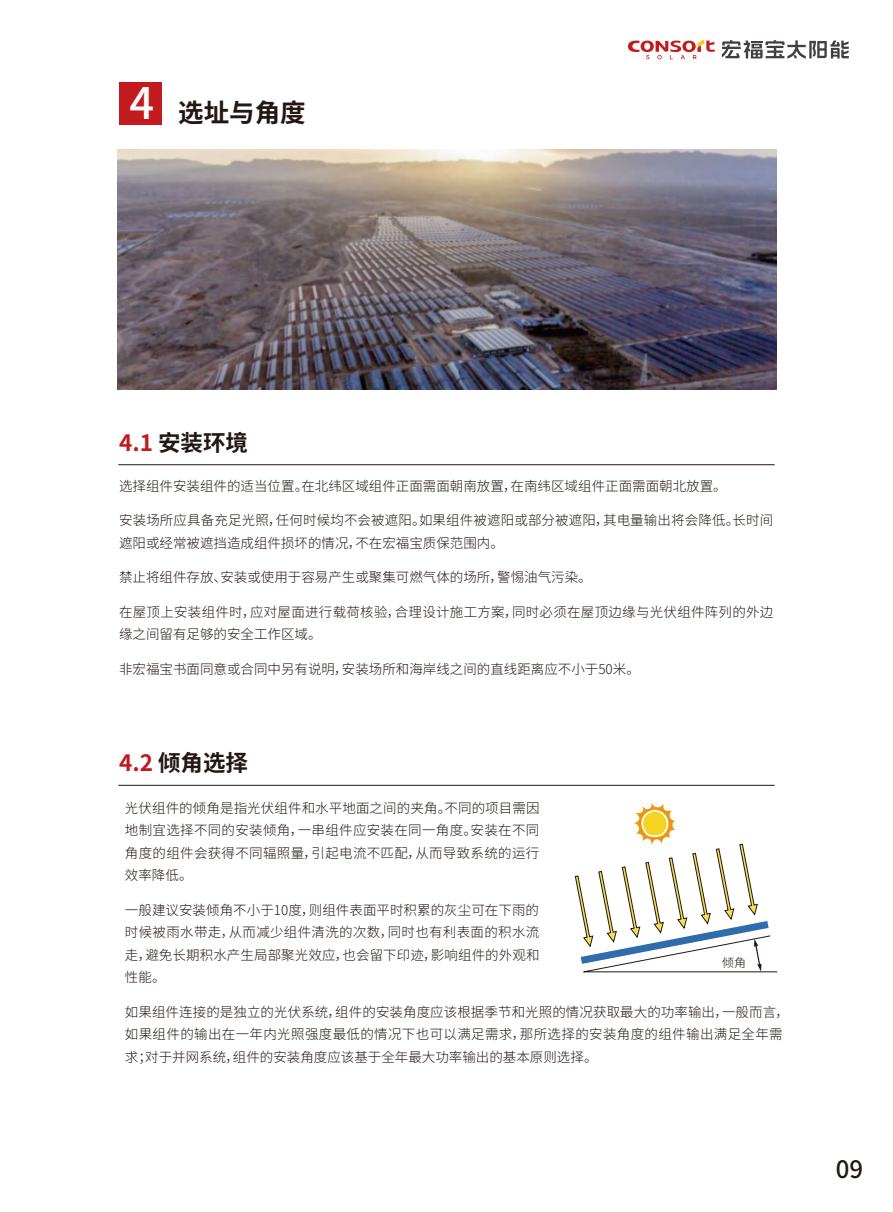
<style>
.page{position:relative;width:893px;height:1212px;background:#fff}
.page>*{position:absolute;margin:0;border:0;box-sizing:border-box;transform-origin:0 0}
.t1{font:500 43.35px "Source Han Sans CN";color:#fff}
.t2{font:700 25.5px "Source Han Sans CN";color:#221714}
.t3{font:500 24px "Source Han Sans CN";color:#221815}
.t4{font:700 22.5px "Source Han Sans CN";color:#221714}
.t5{font:300 13.5px/22.5px "Source Han Sans CN";letter-spacing:.005em;color:#221714}
.t6{font:300 12px "Source Han Sans CN";color:#221714}
.s1{color:#c31a1f}
</style>
<div class="page">
<div style="left:119px;top:83px;width:43px;height:42px;background:#c31a1f"></div>
<hr style="left:118px;top:464px;width:657px;height:1px;background:#221714">
<hr style="left:118px;top:785px;width:657px;height:1px;background:#221714">
<svg style="left:575px;top:802px;width:203px;height:170px"></svg>
<img style="left:118px;top:149px;width:659px;height:240px">
<svg style="left:628px;top:39px;width:87px;height:20px"></svg>
<svg style="left:722px;top:40px;width:127px;height:19px"></svg>
<h1 class="t1" style="left:129px;top:79px;width:26px">4</h1>
<h2 class="t2" style="left:178px;top:98px;width:129px">选址与角度</h2>
<h3 class="t4" style="left:119px;top:430px;width:130px"><span class="s1">4.1</span> 安装环境</h3>
<p class="t5" style="left:119px;top:475px;width:609px">选择组件安装组件的适当位置。在北纬区域组件正面需面朝南放置，在南纬区域组件正面需面朝北放置。</p>
<p class="t5" style="left:119px;top:509px;width:656px">安装场所应具备充足光照，任何时候均不会被遮阳。如果组件被遮阳或部分被遮阳，其电量输出将会降低。长时间遮阳或经常被遮挡造成组件损坏的情况，不在宏福宝质保范围内。</p>
<p class="t5" style="left:119px;top:566px;width:474px">禁止将组件存放、安装或使用于容易产生或聚集可燃气体的场所，警惕油气污染。</p>
<p class="t5" style="left:119px;top:601px;width:656px">在屋顶上安装组件时，应对屋面进行载荷核验，合理设计施工方案，同时必须在屋顶边缘与光伏组件阵列的外边缘之间留有足够的安全工作区域。</p>
<p class="t5" style="left:119px;top:658px;width:522px">非宏福宝书面同意或合同中另有说明，安装场所和海岸线之间的直线距离应不小于50米。</p>
<h3 class="t4" style="left:119px;top:750px;width:130px"><span class="s1">4.2</span> 倾角选择</h3>
<p class="t5" style="left:125px;top:797px;width:416px;text-align:justify">光伏组件的倾角是指光伏组件和水平地面之间的夹角。不同的项目需因地制宜选择不同的安装倾角，一串组件应安装在同一角度。安装在不同角度的组件会获得不同辐照量，引起电流不匹配，从而导致系统的运行效率降低。</p>
<p class="t5" style="left:125px;top:899px;width:416px;text-align:justify">一般建议安装倾角不小于10度，则组件表面平时积累的灰尘可在下雨的时候被雨水带走，从而减少组件清洗的次数，同时也有利表面的积水流走，避免长期积水产生局部聚光效应，也会留下印迹，影响组件的外观和性能。</p>
<p class="t5" style="left:125px;top:1001px;width:665px">如果组件连接的是独立的光伏系统，组件的安装角度应该根据季节和光照的情况获取最大的功率输出，一般而言，如果组件的输出在一年内光照强度最低的情况下也可以满足需求，那所选择的安装角度的组件输出满足全年需求；对于并网系统，组件的安装角度应该基于全年最大功率输出的基本原则选择。</p>
<p class="t6" style="left:722px;top:956px;width:25px">倾角</p>
<h3 class="t3" style="left:836px;top:1155px;width:29px">09</h3>
</div>
